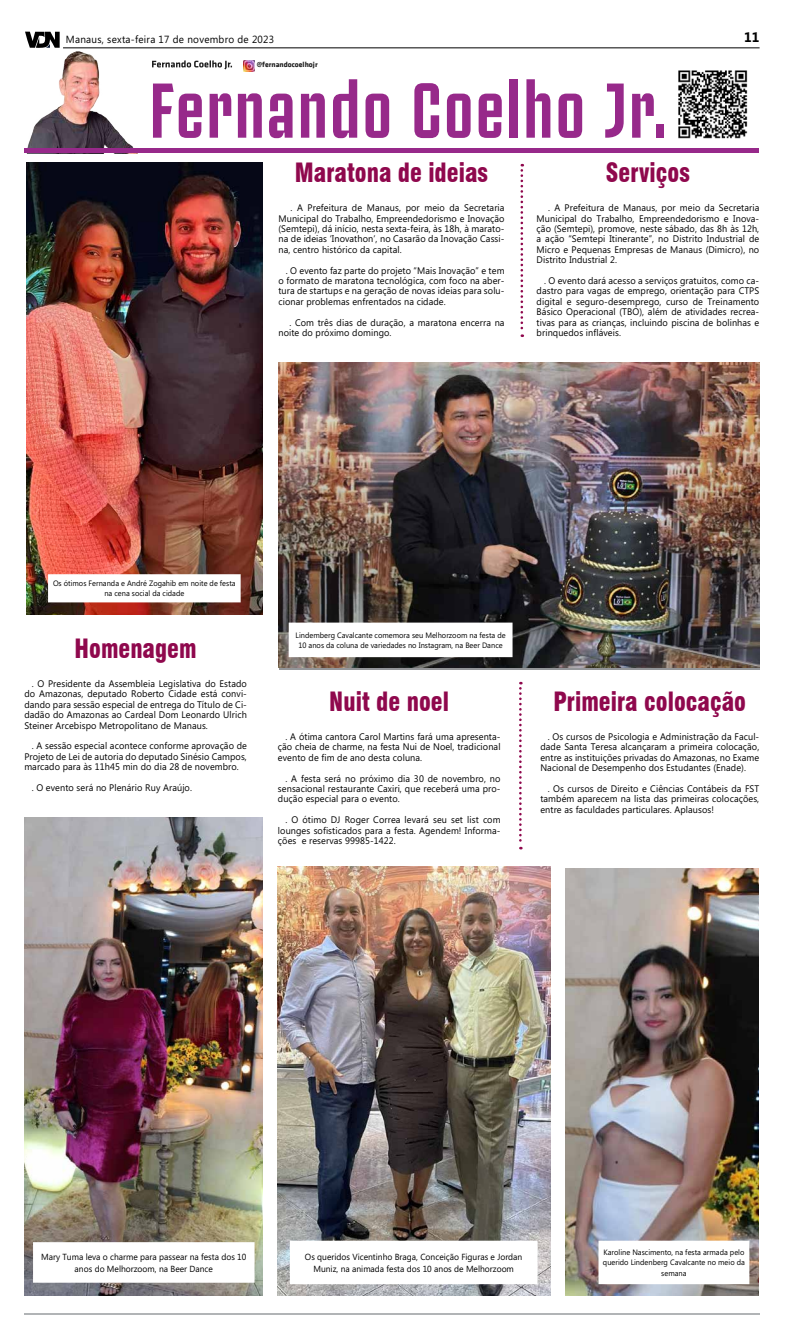
<style>
.page{position:relative;width:787px;height:1340px;background:#fff}
.page>*{position:absolute;margin:0;border:0;box-sizing:border-box;transform-origin:0 0}
.t1{font:700 77.88px "Juventus Fans";letter-spacing:.02em;color:#97298a;scale:.96 1}
.t2{font:900 condensed 25.99px "Swiss 721 BT";color:#8f084d;scale:.92 1}
.t3{font:700 13.83px "Microsoft Phags Pa";color:#000;scale:.96 1}
.t4{font:10.41px "Microsoft Phags Pa";letter-spacing:.025em;color:#000;scale:.96 1}
.t5{font:9.54px/10.4px "Microsoft Phags Pa";letter-spacing:.01em;color:#000;text-align:justify;scale:.96 1}
.t6{font:8.84px/11.8px "Microsoft Phags Pa";color:#000;text-align:center;scale:.96 1}
.t7{font:7.79px/10.4px "Microsoft Phags Pa";color:#000;text-align:center;scale:.96 1}
.t8{font:700 7.61px "MW Klavika Bd";color:#1c1c1c}
</style>
<div class="page">
<hr style="left:63px;top:47px;width:696px;height:1px;background:#000">
<svg style="left:25px;top:32px;width:35px;height:10px"></svg>
<hr style="left:25px;top:1313px;width:734px;height:2px;background:#b1b4b6">
<img style="left:27px;top:162px;width:235px;height:452px">
<img style="left:25px;top:817px;width:237px;height:478px">
<img style="left:279px;top:363px;width:480px;height:304px">
<img style="left:565px;top:868px;width:193px;height:427px">
<img style="left:278px;top:867px;width:272px;height:428px">
<div style="left:50px;top:576px;width:189px;height:24px;background:#fff"></div>
<div style="left:48px;top:574px;width:192px;height:28px;border:3px solid #fff"></div>
<div style="left:35px;top:1244px;width:217px;height:36px;background:#fff"></div>
<div style="left:290px;top:624px;width:220px;height:31px;background:#fff"></div>
<div style="left:288px;top:622px;width:224px;height:35px;border:3px solid #fff"></div>
<div style="left:600px;top:1242px;width:147px;height:40px;background:#fff"></div>
<div style="left:598px;top:1240px;width:151px;height:44px;border:3px solid #fff"></div>
<div style="left:292px;top:1243px;width:242px;height:38px;background:#fff"></div>
<img style="left:27px;top:42px;width:115px;height:106px">
<svg style="left:152px;top:60px;width:80px;height:9px"></svg>
<svg style="left:243px;top:60px;width:12px;height:11px"></svg>
<div style="left:25px;top:148px;width:733px;height:5px;background:#97298a"></div>
<img style="left:678px;top:70px;width:70px;height:69px">
<svg style="left:520px;top:164px;width:3px;height:173px"></svg>
<svg style="left:519px;top:682px;width:2px;height:167px"></svg>
<p class="t4" style="left:66px;top:32px;width:218px">Manaus, sexta-feira 17 de novembro de 2023</p>
<h3 class="t3" style="left:743px;top:28px;width:18px">11</h3>
<p class="t8" style="left:257px;top:59px;width:62px">@fernandocoelhojr</p>
<h1 class="t1" style="left:149px;top:55px;width:540px">Fernando Coelho Jr.</h1>
<h2 class="t2" style="left:295px;top:157px;width:211px">Maratona de ideias</h2>
<h2 class="t2" style="left:605px;top:157px;width:93px">Serviços</h2>
<p class="t5" style="left:278px;top:202px;width:237px;text-indent:12px">. A Prefeitura de Manaus, por meio da Secretaria Municipal do Trabalho, Empreendedorismo e Inovação (Semtepi), dá início, nesta sexta-feira, às 18h, à marato&shy;na de ideias ‘Inovathon’, no Casarão da Inovação Cassi&shy;na, centro histórico da capital.</p>
<p class="t5" style="left:278px;top:264px;width:237px;text-indent:7px">. O evento faz parte do projeto “Mais Inovação” e tem o formato de maratona tecnológica, com foco na aber&shy;tura de startups e na geração de novas ideias para solu&shy;cionar problemas enfrentados na cidade.</p>
<p class="t5" style="left:278px;top:316px;width:237px;text-indent:11px">. Com três dias de duração, a maratona encerra na noite do próximo domingo.</p>
<p class="t5" style="left:536px;top:202px;width:233px;text-indent:12px">. A Prefeitura de Manaus, por meio da Secretaria Municipal do Trabalho, Empreendedorismo e Inova&shy;ção (Semtepi), promove, neste sábado, das 8h às 12h, a ação “Semtepi Itinerante”, no Distrito Industrial de Micro e Pequenas Empresas de Manaus (Dimicro), no Distrito Industrial 2.</p>
<p class="t5" style="left:536px;top:275px;width:233px;text-indent:7px">. O evento dará acesso a serviços gratuitos, como ca&shy;dastro para vagas de emprego, orientação para CTPS digital e seguro-desemprego, curso de Treinamento Básico Operacional (TBO), além de atividades recrea&shy;tivas para as crianças, incluindo piscina de bolinhas e brinquedos infláveis.</p>
<p class="t7" style="left:53px;top:577px;width:192px">Os ótimos Fernanda e André Zogahib em noite de festa na cena social da cidade</p>
<h2 class="t2" style="left:75px;top:632px;width:134px">Homenagem</h2>
<p class="t5" style="left:24px;top:678px;width:233px;text-indent:7px">. O Presidente da Assembleia Legislativa do Estado do Amazonas, deputado Roberto Cidade está convi&shy;dando para sessão especial de entrega do Título de Ci&shy;dadão do Amazonas ao Cardeal Dom Leonardo Ulrich Steiner Arcebispo Metropolitano de Manaus.</p>
<p class="t5" style="left:24px;top:740px;width:233px;text-indent:7px">. A sessão especial acontece conforme aprovação de Projeto de Lei de autoria do deputado Sinésio Campos, marcado para às 11h45 min do dia 28 de novembro.</p>
<p class="t5" style="left:32px;top:781px;width:168px">. O evento será no Plenário Ruy Araújo.</p>
<p class="t7" style="left:295px;top:629px;width:220px">Lindemberg Cavalcante comemora seu Melhorzoom na festa de<br>10 anos da coluna de variedades no Instagram, na Beer Dance</p>
<h2 class="t2" style="left:329px;top:685px;width:132px">Nuit de noel</h2>
<h2 class="t2" style="left:553px;top:685px;width:211px">Primeira colocação</h2>
<p class="t5" style="left:278px;top:731px;width:233px;text-indent:7px">. A ótima cantora Carol Martins fará uma apresenta&shy;ção cheia de charme, na festa Nui de Noel, tradicional evento de fim de ano desta coluna.</p>
<p class="t5" style="left:278px;top:772px;width:233px;text-indent:7px">. A festa será no próximo dia 30 de novembro, no sensacional restaurante Caxiri, que receberá uma pro&shy;dução especial para o evento.</p>
<p class="t5" style="left:278px;top:814px;width:233px;text-indent:7px">. O ótimo DJ Roger Correa levará seu set list com lounges sofisticados para a festa. Agendem! Informa&shy;ções e reservas 99985-1422.</p>
<p class="t5" style="left:540px;top:731px;width:229px;text-indent:7px">. Os cursos de Psicologia e Administração da Facul&shy;dade Santa Teresa alcançaram a primeira colocação, entre as instituições privadas do Amazonas, no Exame Nacional de Desempenho dos Estudantes (Enade).</p>
<p class="t5" style="left:540px;top:783px;width:229px;text-indent:7px">. Os cursos de Direito e Ciências Contábeis da FST também aparecem na lista das primeiras colocações, entre as faculdades particulares. Aplausos!</p>
<p class="t6" style="left:41px;top:1250px;width:215px">Mary Tuma leva o charme para passear na festa dos 10 anos do Melhorzoom, na Beer Dance</p>
<p class="t6" style="left:305px;top:1250px;width:228px">Os queridos Vicentinho Braga, Conceição Figuras e Jordan<br>Muniz, na animada festa dos 10 anos de Melhorzoom</p>
<p class="t7" style="left:602px;top:1246px;width:149px">Karoline Nascimento, na festa armada pelo querido Lindenberg Cavalcante no meio da semana</p>
</div>
